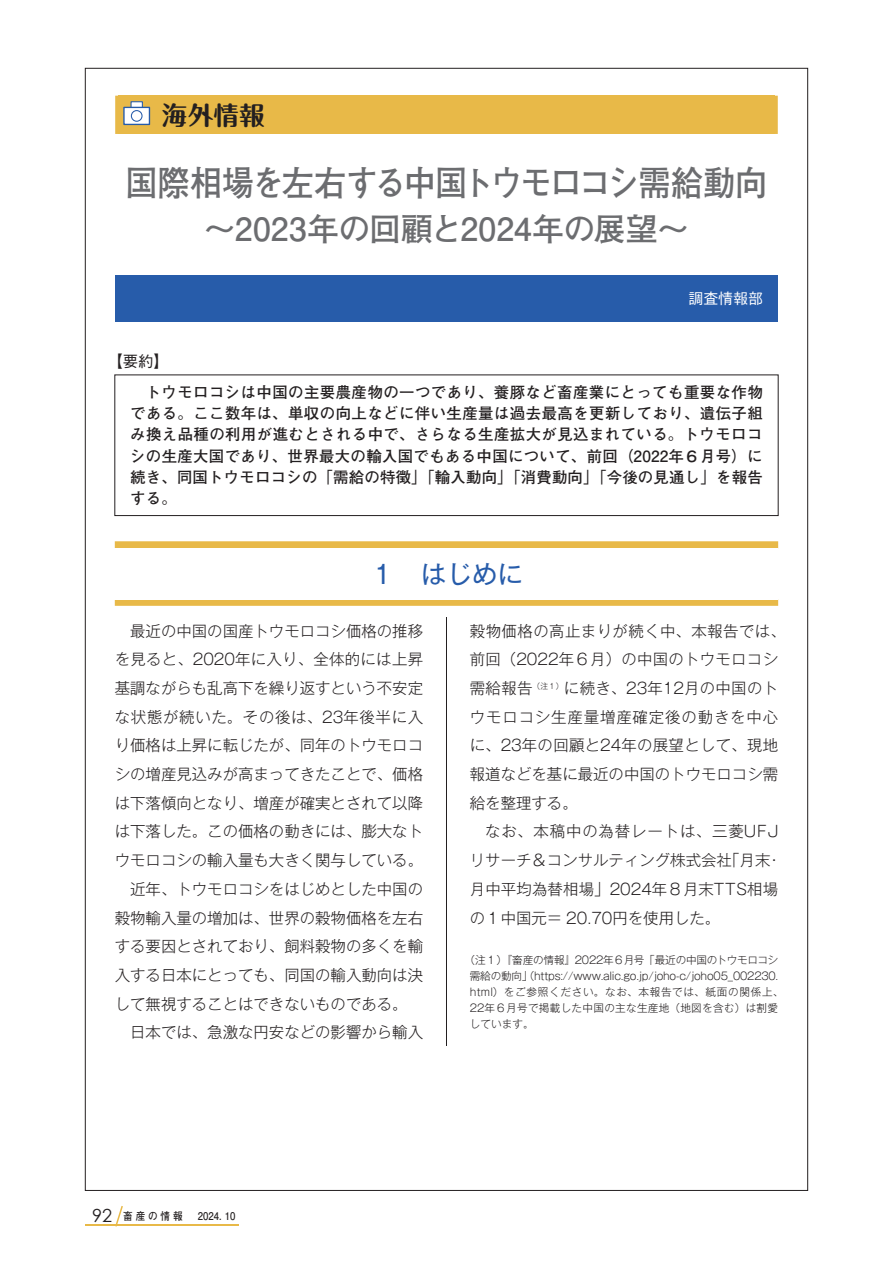
<style>
.page{position:relative;width:893px;height:1263px;background:#fff}
.page>*{position:absolute;margin:0;border:0;box-sizing:border-box;transform-origin:0 0}
.タイトル{font:700 35.1px "Futo Go B101 Pro";letter-spacing:-.05em;color:#6c6d70;scale:.92 1}
.タイトルサブ{font:700 31.95px "Futo Go B101 Pro";color:#6c6d70}
.断抜き見出し1{font:25.5px "Gothic MB101 Pro";color:#275caa}
.海外情報-丸フォーク{font:700 25.5px "Maru Fo Pro";color:#231f20}
.本文_14_5Q{font:300 15.45px/28.7px "Gothic MB101 Pr 5";color:#231f20;text-align:justify}
.要約{font:700 15.45px/21.3px "Futo Go B101 Pro";letter-spacing:.015em;color:#231f20;text-align:justify}
.本文_14_5Q-2{font:300 15.45px/28.7px "Gothic MB101 Pr 5";letter-spacing:.02em;color:#231f20}
.t1{font:500 15.45px "Gothic BBB Pro";color:#231f20}
.名前肩書{font:500 14.85px "Gothic BBB Pro";color:#fff}
.本文_注{font:300 10.65px/15.9px "Gothic MB101 Pr 5";letter-spacing:-.005em;color:#231f20}
.t2{font:700 10.65px "Futo Go B101 Pro";letter-spacing:.15em;color:#231f20;scale:.9 1}
.s1{font-family:"Century Gothic";font-weight:400;font-size:18px}
</style>
<div class="page">
<hr style="left:446px;top:106px;width:1px;height:1055px;background:#231f20">
<svg style="left:85px;top:1225px;width:153px;height:1px"></svg>
<svg style="left:114px;top:1206px;width:10px;height:21px"></svg>
<div style="left:423px;top:253px;width:47px;height:281px;background:#fff"></div>
<div style="left:115px;top:96px;width:663px;height:38px;background:#e8b948"></div>
<div style="left:115px;top:134px;width:663px;height:141px;background:#fff"></div>
<div style="left:115px;top:275px;width:663px;height:47px;background:#275caa"></div>
<svg style="left:120px;top:96px;width:33px;height:33px"></svg>
<svg style="left:131px;top:101px;width:12px;height:6px"></svg>
<div style="left:123px;top:107px;width:27px;height:18px;background:#fff;border:1px solid #275caa"></div>
<div style="left:131px;top:110px;width:12px;height:12px;border:1px solid #275caa;border-radius:50%"></div>
<div style="left:115px;top:530px;width:663px;height:87px;background:#fff"></div>
<svg style="left:115px;top:541px;width:663px;height:65px;background:#eac05b"></svg>
<div style="left:115px;top:548px;width:663px;height:51px;background:#fff"></div>
<div style="left:115px;top:375px;width:663px;height:141px;background:#fff;border:1px solid #231f20"></div>
<div style="left:102px;top:1046px;width:689px;height:132px;background:#fff"></div>
<p class="海外情報-丸フォーク" style="left:162px;top:94px;width:104px">海外情報</p>
<p class="タイトル" style="left:126px;top:154px;width:699px">国際相場を左右する中国トウモロコシ需給動向</p>
<p class="タイトルサブ" style="left:204px;top:203px;width:487px">〜2023年の回顧と2024年の展望〜</p>
<p class="t1" style="left:107px;top:349px;width:63px">【要約】</p>
<p class="名前肩書" style="left:688px;top:287px;width:76px">調査情報部</p>
<p class="要約" style="left:130px;top:379px;width:634px">　トウモロコシは中国の主要農産物の一つであり、養豚など畜産業にとっても重要な作物である。ここ数年は、単収の向上などに伴い生産量は過去最高を更新しており、遺伝子組み換え品種の利用が進むとされる中で、さらなる生産拡大が見込まれている。トウモロコシの生産大国であり、世界最大の輸入国でもある中国について、前回（2022年６月号）に続き、同国トウモロコシの「需給の特徴」「輸入動向」「消費動向」「今後の見通し」を報告する。</p>
<p class="断抜き見出し1" style="left:370px;top:553px;width:155px">１　はじめに</p>
<p class="本文_14_5Q" style="left:115px;top:615px;width:310px;text-indent:15px">最近の中国の国産トウモロコシ価格の推移を見ると、2020年に入り、全体的には上昇基調ながらも乱高下を繰り返すという不安定な状態が続いた。その後は、23年後半に入り価格は上昇に転じたが、同年のトウモロコシの増産見込みが高まってきたことで、価格は下落傾向となり、増産が確実とされて以降は下落した。この価格の動きには、膨大なトウモロコシの輸入量も大きく関与している。</p>
<p class="本文_14_5Q" style="left:115px;top:873px;width:310px;text-indent:15px">近年、トウモロコシをはじめとした中国の穀物輸入量の増加は、世界の穀物価格を左右する要因とされており、飼料穀物の多くを輸入する日本にとっても、同国の輸入動向は決して無視することはできないものである。</p>
<p class="本文_14_5Q" style="left:130px;top:1017px;width:294px">日本では、急激な円安などの影響から輸入</p>
<p class="本文_14_5Q-2" style="left:470px;top:615px;width:317px">穀物価格の高止まりが続く中、本報告では、前回（2022年６月）の中国のトウモロコシ需給報告<sup>（注１）</sup>に続き、23年12月の中国のトウモロコシ生産量増産確定後の動きを中心に、23年の回顧と24年の展望として、現地報道などを基に最近の中国のトウモロコシ需給を整理する。</p>
<p class="本文_14_5Q" style="left:470px;top:816px;width:314px;text-align:left;text-indent:15px">なお、本稿中の為替レートは、三菱UFJリサーチ＆コンサルティング株式会社「月末・月中平均為替相場」2024年８月末TTS相場の１中国元＝ 20.70円を使用した。</p>
<p class="本文_注" style="left:470px;top:951px;width:315px;text-indent:-5px">（注１）『畜産の情報』2022年６月号「最近の中国のトウモロコシ需給の動向」（https://www.alic.go.jp/joho-c/joho05_002230. html）をご参照ください。なお、本報告では、紙面の関係上、22年６月号で掲載した中国の主な生産地（地図を含む）は割愛しています。</p>
<p class="t2" style="left:92px;top:1208px;width:102px"><span class="s1">92</span> 畜産の情報</p>
<p class="t2" style="left:198px;top:1208px;width:43px">2024. 10</p>
</div>
